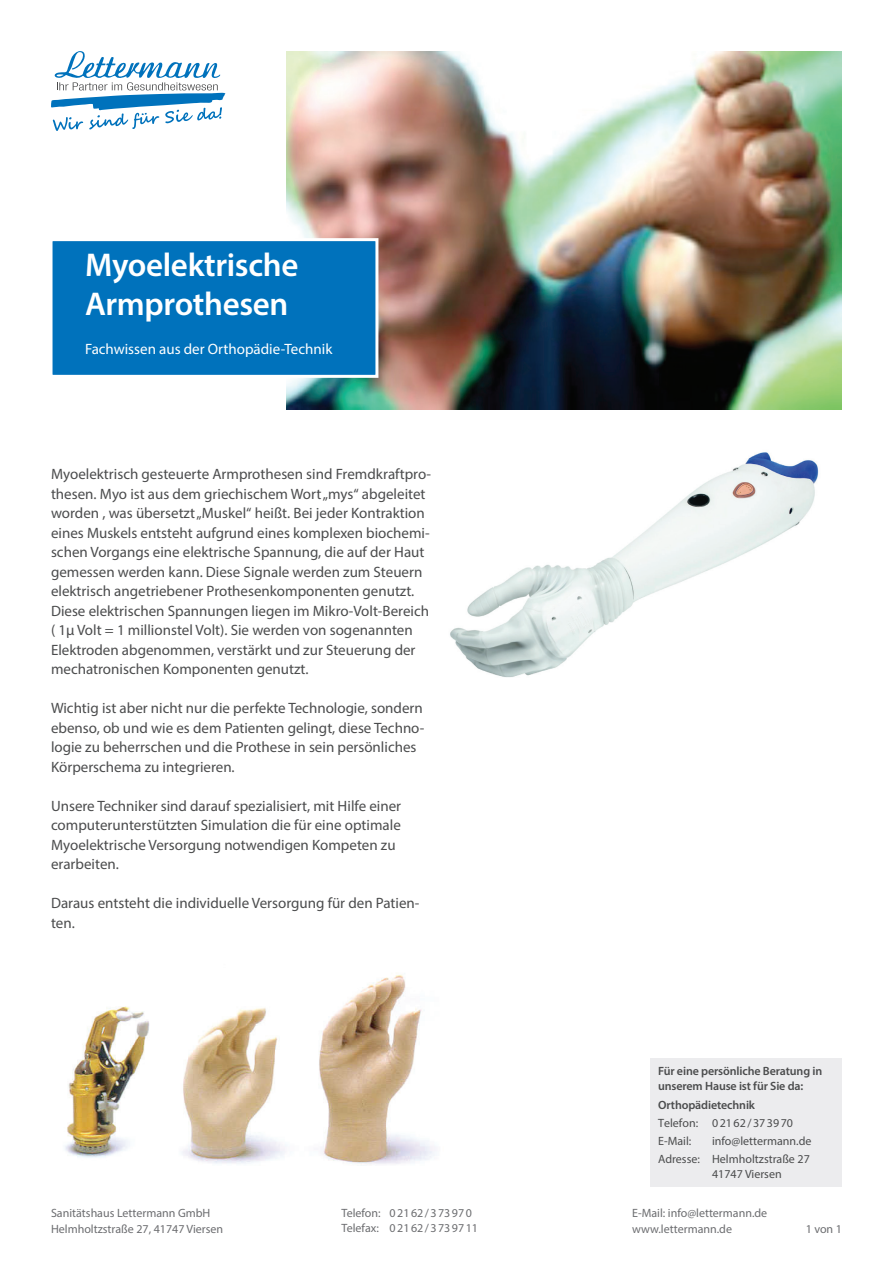
<style>
.page{position:relative;width:893px;height:1263px;background:#fff}
.page>*{position:absolute;margin:0;border:0;box-sizing:border-box;transform-origin:0 0}
.t1{font:600 33px/39.6px "Myriad Pro";letter-spacing:-.01em;color:#fff}
.t2{font:15px/19.5px "Myriad Pro";color:#4b4c4d}
.t3{font:15px "Myriad Pro";color:#fff}
.t4{font:12px/16.5px "Myriad Pro";color:#6c6d70}
.t5{font:12px/18px "Myriad Pro";color:#4b4c4d}
.t6{font:600 12px/14.4px "Myriad Pro";letter-spacing:-.01em;color:#4b4c4d}
</style>
<div class="page">
<img style="left:286px;top:51px;width:556px;height:358px">
<div style="left:50px;top:238px;width:328px;height:140px;background:#0072bc;border:3px solid #fff"></div>
<svg style="left:51px;top:51px;width:174px;height:80px"></svg>
<div style="left:651px;top:1058px;width:191px;height:128px;background:#ececee"></div>
<img style="left:65px;top:975px;width:370px;height:190px">
<img style="left:450px;top:452px;width:369px;height:226px">
<h1 class="t1" style="left:85px;top:244px;width:215px">Myoelektrische<br>Armprothesen</h1>
<p class="t3" style="left:85px;top:339px;width:249px">Fachwissen aus der Orthopädie-Technik</p>
<p class="t2" style="left:51px;top:464px;width:382px">Myoelektrisch gesteuerte Armprothesen sind Fremdkraftpro&shy;thesen. Myo ist aus dem griechischem Wort „mys“ abgeleitet worden , was übersetzt „Muskel“ heißt. Bei jeder Kontraktion eines Muskels entsteht aufgrund eines komplexen biochemi&shy;schen Vorgangs eine elektrische Spannung, die auf der Haut gemessen werden kann. Diese Signale werden zum Steuern elektrisch angetriebener Prothesenkomponenten genutzt.<br>Diese elektrischen Spannungen liegen im Mikro-Volt-Bereich ( 1μ Volt = 1 millionstel Volt). Sie werden von sogenannten Elektroden abgenommen, verstärkt und zur Steuerung der mechatronischen Komponenten genutzt.</p>
<p class="t2" style="left:51px;top:698px;width:375px">Wichtig ist aber nicht nur die perfekte Technologie, sondern ebenso, ob und wie es dem Patienten gelingt, diese Techno&shy;logie zu beherrschen und die Prothese in sein persönliches Körperschema zu integrieren.</p>
<p class="t2" style="left:51px;top:796px;width:352px">Unsere Techniker sind darauf spezialisiert, mit Hilfe einer computerunterstützten Simulation die für eine optimale Myoelektrische Versorgung notwendigen Kompeten zu erarbeiten.</p>
<p class="t2" style="left:51px;top:893px;width:370px">Daraus entsteht die individuelle Versorgung für den Patien&shy;ten.</p>
<p class="t6" style="left:658px;top:1064px;width:166px">Für eine persönliche Beratung in unserem Hause ist für Sie da:</p>
<p class="t6" style="left:658px;top:1097px;width:98px">Orthopädietechnik</p>
<p class="t5" style="left:658px;top:1114px;width:136px">Telefon: 02162/373970<br>E-Mail:</p>
<p class="t5" style="left:658px;top:1132px;width:155px;text-align:right">info@lettermann.de<br>Adresse: Helmholtzstraße 27</p>
<p class="t5" style="left:712px;top:1165px;width:71px">41747 Viersen</p>
<p class="t4" style="left:51px;top:1204px;width:174px">Sanitätshaus Lettermann GmbH<br>Helmholtzstraße 27, 41747 Viersen</p>
<p class="t4" style="left:342px;top:1205px;width:138px;line-height:15px">Telefon: 02162/373970<br>Telefax: 02162/3739711</p>
<p class="t4" style="left:632px;top:1204px;width:137px">E-Mail: info@lettermann.de www.lettermann.de</p>
<p class="t4" style="left:806px;top:1221px;width:38px">1 von 1</p>
</div>
